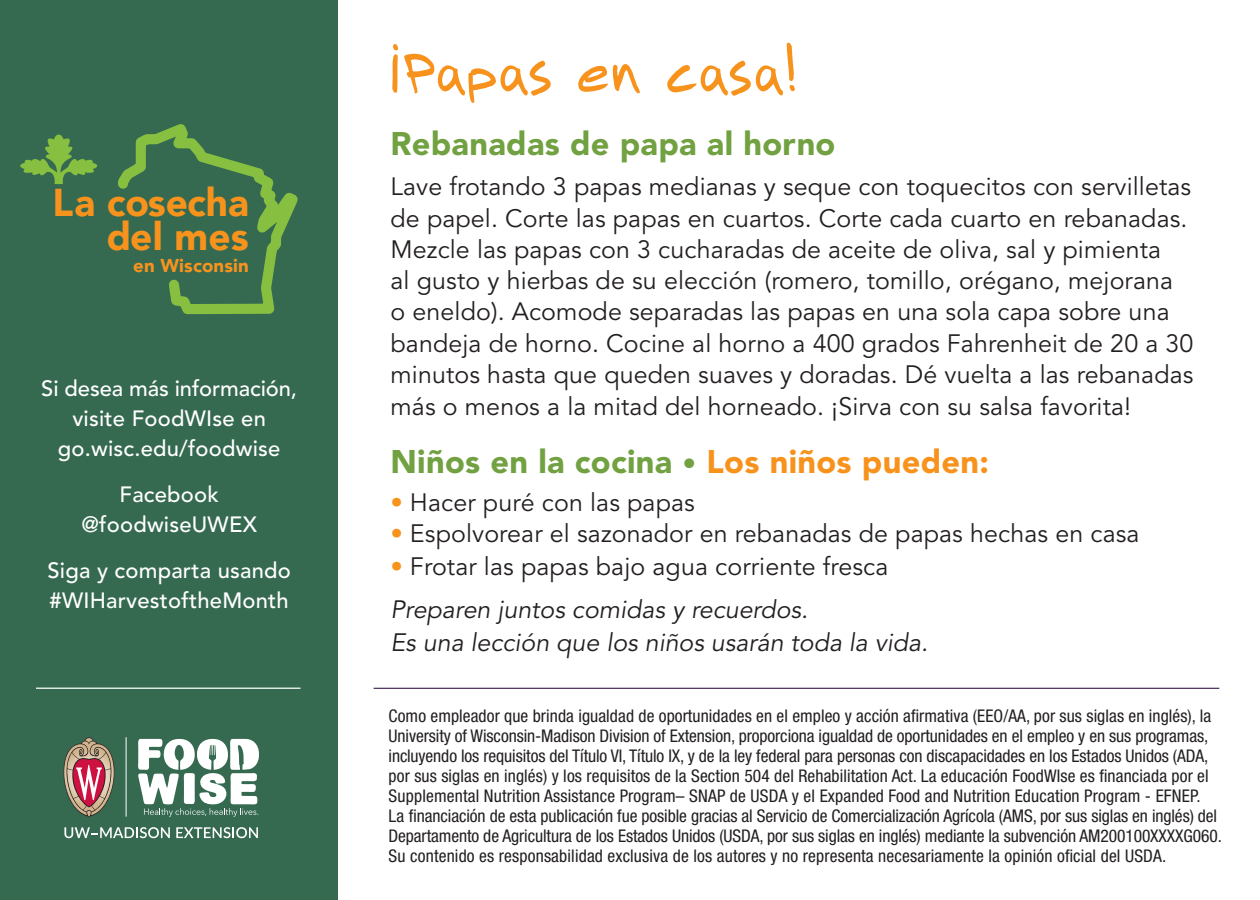
<style>
.page{position:relative;width:1260px;height:900px;background:#fff}
.page>*{position:absolute;margin:0;border:0;box-sizing:border-box;transform-origin:0 0}
.t1{font:60px "Printhouse";color:#f7931d}
.t2{font:900 38.75px/33.8px "Avenir";color:#f7931d;text-align:right}
.Tools_-_Text{font:900 32.5px "Avenir";letter-spacing:.01em;color:#71a141}
.Tools_-_Text-2{font:25px/31.5px "Avenir";letter-spacing:.005em;color:#231f20}
.Tools_-_Text-3{font:italic 25px/32.5px "Avenir";color:#231f20}
.Tools_-_Text-4{font:500 22px/30px "Avenir";letter-spacing:.01em;color:#fff;text-align:center}
.t3{font:900 18.5px "Avenir";letter-spacing:.01em;color:#f7931d}
.small_type_-_bottom{font:condensed 17.5px/20px "Helvetica Neue";letter-spacing:-.005em;color:#231f20}
.s1{font-size:27.5px}
.s2{color:#f7931d}
.s3{font-weight:300;color:#f7931d}
</style>
<div class="page">
<div style="left:0;top:0;width:338px;height:900px;background:#356a51"></div>
<svg style="left:118px;top:124px;width:180px;height:191px"></svg>
<svg style="left:20px;top:135px;width:77px;height:49px"></svg>
<hr style="left:374px;top:688px;width:845px;height:1px;background:#4d305f">
<svg style="left:64px;top:827px;width:106px;height:11px"></svg>
<svg style="left:176px;top:827px;width:82px;height:11px"></svg>
<hr style="left:126px;top:737px;width:1px;height:80px;background:#fff">
<svg style="left:63px;top:737px;width:52px;height:81px"></svg>
<svg style="left:138px;top:739px;width:121px;height:78px"></svg>
<hr style="left:36px;top:688px;width:265px;height:1px;background:#fff">
<p class="t2" style="left:53px;top:184px;width:198px">La cosecha del mes</p>
<p class="t3" style="left:133px;top:249px;width:117px">en Wisconsin</p>
<p class="Tools_-_Text-4" style="left:41px;top:374px;width:257px">Si desea más información, visite FoodWIse en go.wisc.edu/foodwise</p>
<p class="Tools_-_Text-4" style="left:81px;top:480px;width:177px">Facebook @foodwiseUWEX</p>
<p class="Tools_-_Text-4" style="left:47px;top:556px;width:245px;text-align:left">Siga y comparta usando #WIHarvestoftheMonth</p>
<p class="t1" style="left:390px;top:28px;width:408px">¡Papas en casa!</p>
<p class="Tools_-_Text" style="left:390px;top:124px;width:446px">Rebanadas de papa al horno</p>
<p class="Tools_-_Text-2" style="left:390px;top:172px;width:805px">Lave frotando 3 papas medianas y seque con toquecitos con servilletas de papel. Corte las papas en cuartos. Corte cada cuarto en rebanadas.<br>Mezcle las papas con 3 cucharadas de aceite de oliva, sal y pimienta<br>al gusto y hierbas de su elección (romero, tomillo, orégano, mejorana o eneldo). Acomode separadas las papas en una sola capa sobre una bandeja de horno. Cocine al horno a 400 grados Fahrenheit de 20 a 30 minutos hasta que queden suaves y doradas. Dé vuelta a las rebanadas más o menos a la mitad del horneado. ¡Sirva con su salsa favorita!</p>
<p class="Tools_-_Text" style="left:390px;top:442px;width:600px">Niños en la cocina <span class="s1">•</span> <span class="s2">Los niños pueden:</span></p>
<p class="Tools_-_Text-2" style="left:390px;top:487px;width:306px"><span class="s3">•</span> Hacer puré con las papas</p>
<p class="Tools_-_Text-2" style="left:390px;top:519px;width:751px"><span class="s3">•</span> Espolvorear el sazonador en rebanadas de papas hechas en casa</p>
<p class="Tools_-_Text-2" style="left:390px;top:551px;width:499px"><span class="s3">•</span> Frotar las papas bajo agua corriente fresca</p>
<p class="Tools_-_Text-3" style="left:390px;top:594px;width:539px">Preparen juntos comidas y recuerdos.<br>Es una lección que los niños usarán toda la vida.</p>
<p class="small_type_-_bottom" style="left:389px;top:706px;width:835px">Como empleador que brinda igualdad de oportunidades en el empleo y acción afirmativa (EEO/AA, por sus siglas en inglés), la University of Wisconsin-Madison Division of Extension, proporciona igualdad de oportunidades en el empleo y en sus programas, incluyendo los requisitos del Título VI, Título IX, y de la ley federal para personas con discapacidades en los Estados Unidos (ADA, por sus siglas en inglés) y los requisitos de la Section 504 del Rehabilitation Act. La educación FoodWIse es financiada por el Supplemental Nutrition Assistance Program– SNAP de USDA y el Expanded Food and Nutrition Education Program - EFNEP.<br>La financiación de esta publicación fue posible gracias al Servicio de Comercialización Agrícola (AMS, por sus siglas en inglés) del Departamento de Agricultura de los Estados Unidos (USDA, por sus siglas en inglés) mediante la subvención AM200100XXXXG060.<br>Su contenido es responsabilidad exclusiva de los autores y no representa necesariamente la opinión oficial del USDA.</p>
</div>
